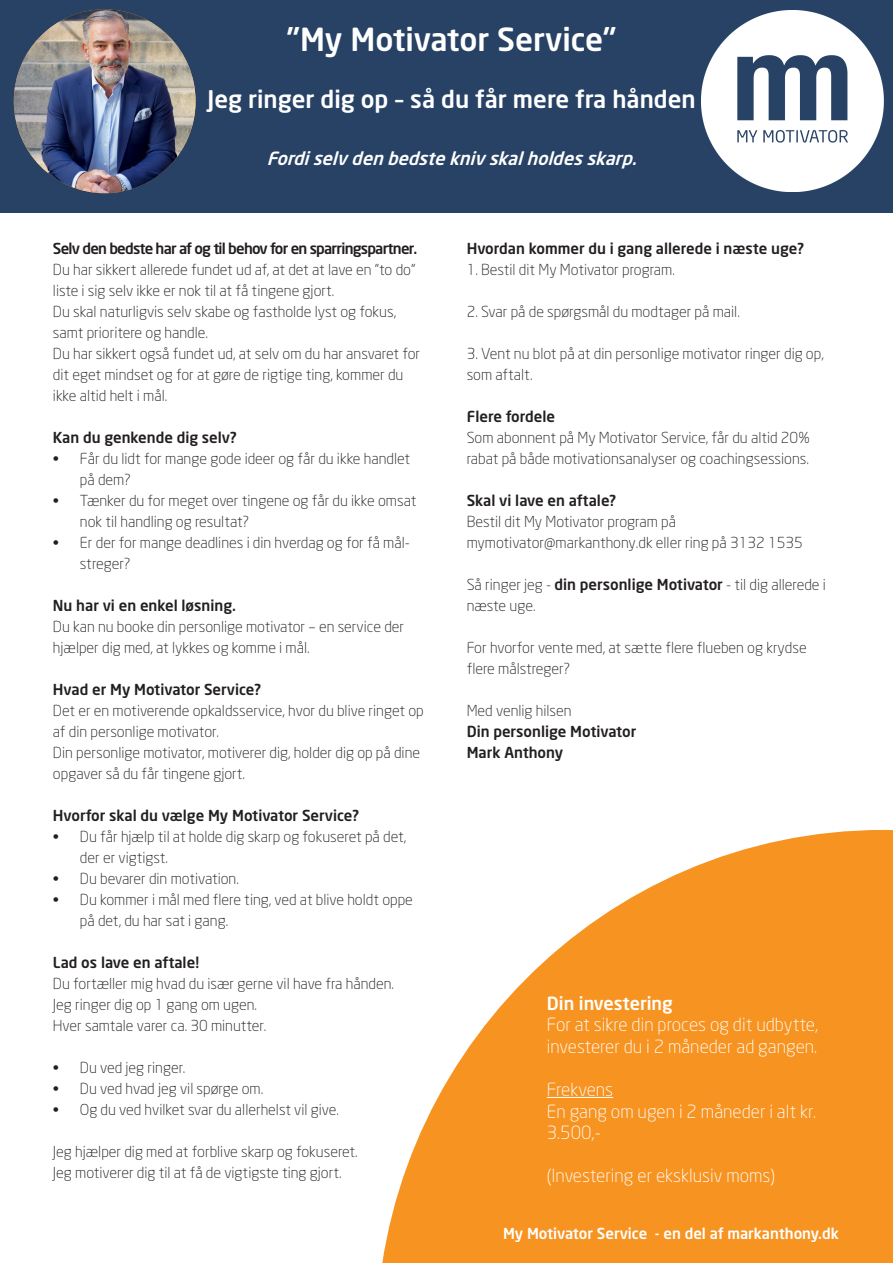
<style>
.page{position:relative;width:893px;height:1263px;background:#fff}
.page>*{position:absolute;margin:0;border:0;box-sizing:border-box;transform-origin:0 0}
.t1{font:500 31.5px "Neo Sans";color:#fff}
.t2{font:500 24px "Neo Sans";color:#fff}
.t3{font:300 18px/21.6px "Neo Sans";color:#fff}
.t4{font:italic 500 18px "Neo Sans";color:#fff}
.t5{font:500 18px "Neo Sans";color:#fff}
.t6{font:300 15px/21px "Neo Sans";color:#231f20}
.t7{font:500 15px "Neo Sans";color:#231f20}
.t8{font:500 15px "Neo Sans";color:#fff}
.s1{font-weight:500}
</style>
<div class="page">
<svg style="left:382px;top:830px;width:511px;height:433px;fill:#f79320"></svg>
<div style="left:0;top:0;width:893px;height:213px;background:#274265"></div>
<hr style="left:547px;top:1097px;width:66px;height:1px;background:#fff">
<img style="left:14px;top:9px;width:182px;height:184px">
<img style="left:702px;top:10px;width:181px;height:182px">
<p class="t1" style="left:287px;top:19px;width:331px">”My Motivator Service”</p>
<p class="t2" style="left:207px;top:84px;width:490px">Jeg ringer dig op – så du får mere fra hånden</p>
<p class="t4" style="left:267px;top:147px;width:377px">Fordiselvdenbedsteknivskalholdesskarp.</p>
<p class="t6" style="left:53px;top:238px;width:366px;text-align:justify"><span class="s1">Selv den bedste har af og til behov for en sparringspartner.<br></span>Du har sikkert allerede fundet ud af, at det at lave en ”to do” liste i sig selv ikke er nok til at få tingene gjort.</p>
<p class="t6" style="left:53px;top:301px;width:345px">Du skal naturligvis selv skabe og fastholde lyst og fokus, samt prioritere og handle.</p>
<p class="t6" style="left:53px;top:343px;width:369px">Du har sikkert også fundet ud, at selv om du har ansvaret for dit eget mindset og for at gøre de rigtige ting, kommer du ikke altid helt i mål.</p>
<p class="t7" style="left:53px;top:428px;width:185px">Kan du genkende dig selv?</p>
<p class="t6" style="left:80px;top:448px;width:332px;text-indent:-27px">• Får du lidt for mange gode ideer og får du ikke handlet på dem?</p>
<p class="t6" style="left:80px;top:490px;width:338px;text-indent:-27px">• Tænker du for meget over tingene og får du ikke omsat nok til handling og resultat?</p>
<p class="t6" style="left:80px;top:532px;width:332px;text-indent:-27px">• Er der for mange deadlines i din hverdag og for få mål&shy;streger?</p>
<p class="t7" style="left:53px;top:596px;width:185px">Nu har vi en enkel løsning.</p>
<p class="t6" style="left:53px;top:616px;width:353px">Du kan nu booke din personlige motivator – en service der hjælper dig med, at lykkes og komme i mål.</p>
<p class="t7" style="left:53px;top:680px;width:210px">Hvad er My Motivator Service?</p>
<p class="t6" style="left:53px;top:700px;width:372px">Det er en motiverende opkaldsservice, hvor du blive ringet op af din personlige motivator.</p>
<p class="t6" style="left:53px;top:742px;width:369px">Din personlige motivator, motiverer dig, holder dig op på dine opgaver så du får tingene gjort.</p>
<p class="t7" style="left:53px;top:806px;width:308px">Hvorfor skal du vælge My Motivator Service?</p>
<p class="t6" style="left:80px;top:826px;width:328px;text-indent:-27px">• Du får hjælp til at holde dig skarp og fokuseret på det, der er vigtigst.</p>
<p class="t6" style="left:53px;top:868px;width:187px">• Du bevarer din motivation.</p>
<p class="t6" style="left:80px;top:889px;width:335px;text-indent:-27px">• Du kommer i mål med flere ting, ved at blive holdt oppe på det, du har sat i gang.</p>
<p class="t7" style="left:53px;top:953px;width:148px">Lad os lave en aftale!</p>
<p class="t6" style="left:53px;top:973px;width:343px">Du fortæller mig hvad du især gerne vil have fra hånden.</p>
<p class="t6" style="left:53px;top:994px;width:215px">Jeg ringer dig op 1 gang om ugen.<br>Hver samtale varer ca. 30 minutter.</p>
<p class="t6" style="left:53px;top:1057px;width:134px">• Du ved jeg ringer.</p>
<p class="t6" style="left:53px;top:1078px;width:212px">• Du ved hvad jeg vil spørge om.</p>
<p class="t6" style="left:53px;top:1099px;width:288px">• Og du ved hvilket svar du allerhelst vil give.</p>
<p class="t6" style="left:53px;top:1141px;width:306px">Jeg hjælper dig med at forblive skarp og fokuseret.<br>Jeg motiverer dig til at få de vigtigste ting gjort.</p>
<p class="t7" style="left:467px;top:239px;width:339px">Hvordan kommer du i gang allerede i næste uge?</p>
<p class="t6" style="left:467px;top:259px;width:210px">1. Bestil dit My Motivator program.</p>
<p class="t6" style="left:467px;top:301px;width:275px">2. Svar på de spørgsmål du modtager på mail.</p>
<p class="t6" style="left:467px;top:343px;width:359px">3. Vent nu blot på at din personlige motivator ringer dig op, som aftalt.</p>
<p class="t7" style="left:467px;top:407px;width:90px">Flere fordele</p>
<p class="t6" style="left:467px;top:427px;width:344px">Som abonnent på My Motivator Service, får du altid 20% rabat på både motivationsanalyser og coachingsessions.</p>
<p class="t7" style="left:467px;top:491px;width:151px">Skal vi lave en aftale?</p>
<p class="t6" style="left:467px;top:511px;width:338px">Bestil dit My Motivator program på mymotivator@markanthony.dk eller ring på 3132 1535</p>
<p class="t6" style="left:467px;top:574px;width:361px">Så ringer jeg - <span class="s1">din personlige Motivator</span> - til dig allerede i næste uge.</p>
<p class="t6" style="left:467px;top:637px;width:342px">For hvorfor vente med, at sætte flere flueben og krydse flere målstreger?</p>
<p class="t6" style="left:467px;top:700px;width:106px">Med venlig hilsen</p>
<p class="t7" style="left:467px;top:722px;width:171px">Din personlige Motivator</p>
<p class="t7" style="left:467px;top:743px;width:98px">Mark Anthony</p>
<p class="t5" style="left:547px;top:992px;width:127px">Din investering</p>
<p class="t3" style="left:547px;top:1014px;width:273px">For at sikre din proces og dit udbytte, investerer du i 2 måneder ad gangen.</p>
<p class="t3" style="left:547px;top:1078px;width:68px">Frekvens</p>
<p class="t3" style="left:547px;top:1100px;width:271px">En gang om ugen i 2 måneder i alt kr.<br>3.500,-</p>
<p class="t3" style="left:547px;top:1165px;width:230px">(Investering er eksklusiv moms)</p>
<p class="t8" style="left:503px;top:1224px;width:337px">My Motivator Service - en del af markanthony.dk</p>
</div>
